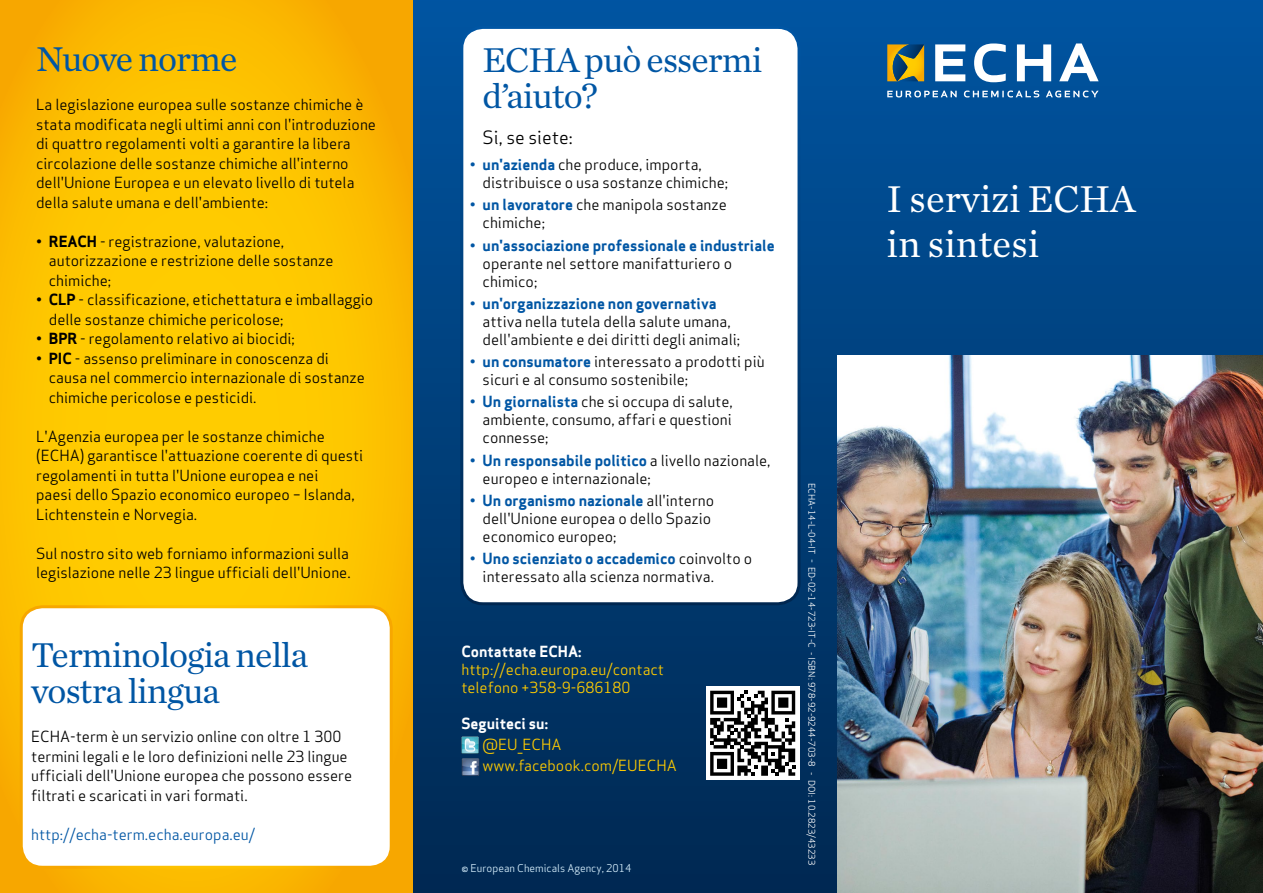
<style>
.page{position:relative;width:1263px;height:893px;background:#fff}
.page>*{position:absolute;margin:0;border:0;box-sizing:border-box;transform-origin:0 0}
.t1{font:39px/45px "Chronicle Text G1";color:#fff}
.t2{font:36px/36px "Chronicle Text G1";letter-spacing:-.025em;color:#0056a4}
.t3{font:18px "Apex Sans";color:#000}
.t4{font:15px/19.5px "Apex Sans";color:#000}
.t5{font:15px/18px "Apex Sans";color:#fc0}
.t6{font:700 15px "Apex Sans";color:#0056a4}
.t7{font:15px "Apex Sans";color:#0056a4}
.t8{font:700 15px "Apex Sans";color:#fff}
.t9{font:10.5px "Apex Sans";color:#d6eefc}
.t10{font:9px "Apex Sans";letter-spacing:.01em;color:#fff}
.s1{font-weight:700}
.s2{font-weight:700;color:#0056a4}
.s3{font-size:10.5px;color:#d6eefc}
</style>
<div class="page">
<div style="left:0;top:0;width:1263px;height:893px;background:linear-gradient(to bottom,#0256a0,#03294f)"></div>
<svg style="left:0;top:0;width:412px;height:893px"></svg>
<div style="left:462px;top:27px;width:337px;height:577px;background:#fff;border-radius:21px"></div>
<div style="left:460px;top:26px;width:340px;height:579px;border:3px solid #fff;border-radius:21px"></div>
<div style="left:21px;top:607px;width:370px;height:260px;background:#fff;border-radius:21px"></div>
<div style="left:20px;top:605px;width:373px;height:264px;border:3px solid #fff;border-radius:21px"></div>
<svg style="left:887px;top:91px;width:211px;height:6px"></svg>
<svg style="left:935px;top:43px;width:163px;height:39px"></svg>
<svg style="left:887px;top:44px;width:37px;height:37px"></svg>
<img style="left:838px;top:355px;width:425px;height:538px">
<img style="left:459px;top:735px;width:23px;height:43px">
<div style="left:706px;top:686px;width:93px;height:94px;background:#fff"></div>
<svg style="left:710px;top:691px;width:85px;height:85px"></svg>
<h2 class="t2" style="left:36px;top:39px;width:203px">Nuove norme</h2>
<p class="t4" style="left:36px;top:94px;width:341px">La legislazione europea sulle sostanze chimiche è stata modificata negli ultimi anni con l'introduzione di quattro regolamenti volti a garantire la libera circolazione delle sostanze chimiche all'interno dell'Unione Europea e un elevato livello di tutela della salute umana e dell'ambiente:</p>
<p class="t4" style="left:49px;top:230px;width:286px;text-indent:-13px"><span class="s1">• REACH</span> - registrazione, valutazione, autorizzazione e restrizione delle sostanze chimiche;</p>
<p class="t4" style="left:49px;top:289px;width:326px;text-indent:-13px"><span class="s1">• CLP</span> - classificazione, etichettatura e imballaggio delle sostanze chimiche pericolose;</p>
<p class="t4" style="left:36px;top:328px;width:260px"><span class="s1">• BPR</span> - regolamento relativo ai biocidi;</p>
<p class="t4" style="left:49px;top:347px;width:317px;text-indent:-13px"><span class="s1">• PIC</span> - assenso preliminare in conoscenza di causa nel commercio internazionale di sostanze chimiche pericolose e pesticidi.</p>
<p class="t4" style="left:36px;top:425px;width:329px">L'Agenzia europea per le sostanze chimiche (ECHA) garantisce l'attuazione coerente di questi regolamenti in tutta l'Unione europea e nei<br>paesi dello Spazio economico europeo – Islanda, Lichtenstein e Norvegia.</p>
<p class="t4" style="left:36px;top:542px;width:316px">Sul nostro sito web forniamo informazioni sulla legislazione nelle 23 lingue ufficiali dell'Unione.</p>
<h2 class="t2" style="left:31px;top:635px;width:278px">Terminologia nella vostra lingua</h2>
<p class="t4" style="left:31px;top:725px;width:322px">ECHA-term è un servizio online con oltre 1 300 termini legali e le loro definizioni nelle 23 lingue ufficiali dell'Unione europea che possono essere filtrati e scaricati in vari formati.</p>
<p class="t7" style="left:31px;top:822px;width:225px">http://echa-term.echa.europa.eu/</p>
<h2 class="t2" style="left:483px;top:40px;width:281px">ECHA può essermi d’aiuto?</h2>
<p class="t3" style="left:483px;top:122px;width:92px">Si, se siete:</p>
<p class="t4" style="left:483px;top:154px;width:247px;line-height:18px;text-indent:-13px"><span class="s2">• un'azienda</span> che produce, importa, distribuisce o usa sostanze chimiche;</p>
<p class="t4" style="left:483px;top:195px;width:246px;line-height:18px;text-indent:-13px"><span class="s2">• un lavoratore</span> che manipola sostanze chimiche;</p>
<p class="t6" style="left:470px;top:235px;width:306px">• un'associazione professionale e industriale</p>
<p class="t4" style="left:483px;top:253px;width:251px;line-height:18px">operante nel settore manifatturiero o chimico;</p>
<p class="t6" style="left:470px;top:294px;width:248px">• un'organizzazione non governativa</p>
<p class="t4" style="left:483px;top:311px;width:259px;line-height:18px">attiva nella tutela della salute umana, dell'ambiente e dei diritti degli animali;</p>
<p class="t4" style="left:483px;top:351px;width:284px;line-height:18px;text-indent:-13px"><span class="s2">• un consumatore</span> interessato a prodotti più sicuri e al consumo sostenibile;</p>
<p class="t4" style="left:483px;top:392px;width:252px;line-height:18px;text-align:justify;text-indent:-13px"><span class="s2">• Un giornalista</span> che si occupa di salute, ambiente, consumo, affari e questioni connesse;</p>
<p class="t4" style="left:483px;top:450px;width:289px;line-height:18px;text-indent:-13px"><span class="s2">• Un responsabile politico</span> a livello nazionale, europeo e internazionale;</p>
<p class="t4" style="left:483px;top:490px;width:233px;line-height:18px;text-indent:-13px"><span class="s2">• Un organismo nazionale</span> all'interno dell'Unione europea o dello Spazio economico europeo;</p>
<p class="t4" style="left:483px;top:548px;width:271px;line-height:18px;text-indent:-13px"><span class="s2">• Uno scienziato o accademico</span> coinvolto o interessato alla scienza normativa.</p>
<p class="t8" style="left:461px;top:642px;width:122px">Contattate ECHA:</p>
<p class="t5" style="left:461px;top:659px;width:204px">http://echa.europa.eu/contact telefono +358-9-686180</p>
<p class="t8" style="left:461px;top:714px;width:88px">Seguiteci su:</p>
<p class="t5" style="left:483px;top:733px;width:196px;line-height:21px">@EU_ECHA www.facebook.com/EUECHA</p>
<p class="t9" style="left:461px;top:860px;width:172px">© European Chemicals Agency, 2014</p>
<p class="t10" style="left:819px;top:483px;width:384px;rotate:90deg">ECHA-14-L-04-IT <span class="s3">-</span> ED-02-14-723-IT-C - ISBN: 978-92-9244-703-8 - DOI: 10.2823/43233</p>
<h1 class="t1" style="left:887px;top:174px;width:250px">I servizi ECHA in sintesi</h1>
</div>
